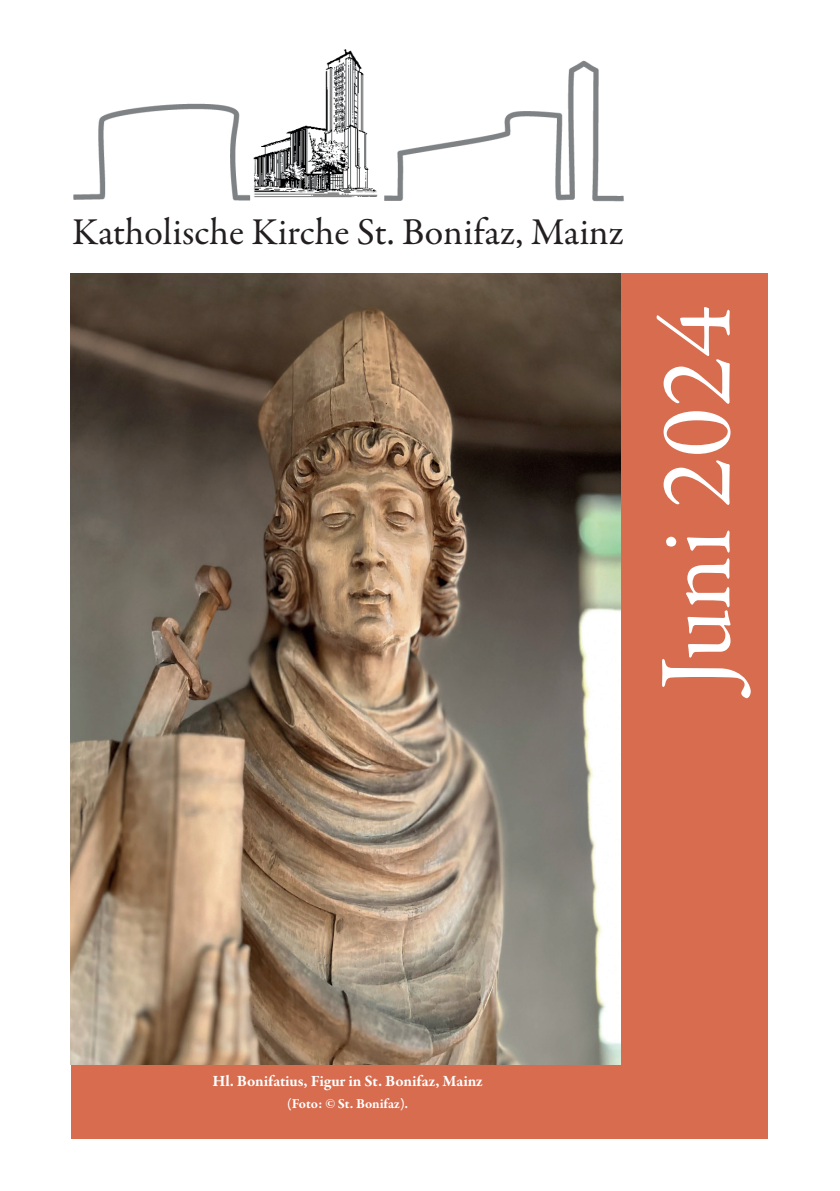
<style>
.page{position:relative;width:840px;height:1191px;background:#fff}
.page>*{position:absolute;margin:0;border:0;box-sizing:border-box;transform-origin:0 0}
.t1{font:104px "Garamond Premr Pro";color:#fff}
.t2{font:38.2px "Garamond Premr Pro";color:#231f20}
.t3{font:700 16px "Garamond Premr Pro";letter-spacing:-.01em;color:#fff}
.t4{font:700 14px "Garamond Premr Pro";letter-spacing:-.005em;color:#fff}
</style>
<div class="page">
<img style="left:73px;top:49px;width:551px;height:153px">
<div style="left:71px;top:273px;width:696px;height:865px;background:#d76c4f"></div>
<img style="left:71px;top:273px;width:549px;height:791px">
<h2 class="t2" style="left:72px;top:209px;width:553px">Katholische Kirche St. Bonifaz, Mainz</h2>
<h1 class="t1" style="left:633px;top:690px;width:386px;rotate:-90deg">Juni 2024</h1>
<p class="t3" style="left:212px;top:1071px;width:271px">Hl. Bonifatius, Figur in St. Bonifaz, Mainz</p>
<p class="t4" style="left:287px;top:1094px;width:123px">(Foto: © St. Bonifaz).</p>
</div>
